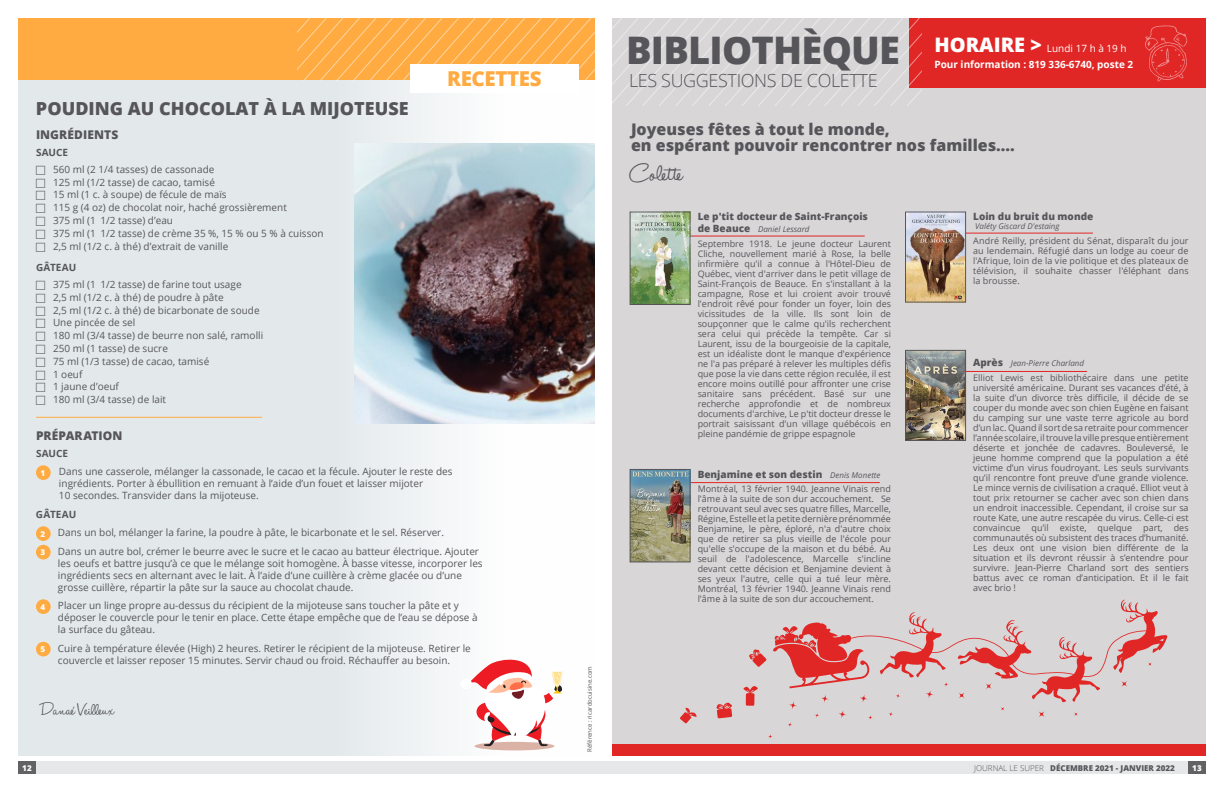
<style>
.page{position:relative;width:1224px;height:792px;background:#fff}
.page>*{position:absolute;margin:0;border:0;box-sizing:border-box;transform-origin:0 0}
.t1{font:800 38px "Open Sans";letter-spacing:-.02em;color:#56565a}
.t2{font:28.8px "Halo Handletter";color:#56565a}
.t3{font:800 20.5px "Open Sans";letter-spacing:-.02em;color:#ffab42}
.t4{font:20px "Halo Handletter";color:#56565a}
.t5{font:800 18px "Open Sans";color:#56565a}
.t6{font:300 18px "Open Sans";letter-spacing:-.02em;color:#56565a}
.t7{font:800 16px/16px "Open Sans";color:#56565a}
.t8{font:800 12px "Open Sans";letter-spacing:.005em;color:#56565a}
.t9{font:10px/12.8px "Open Sans";color:#56565a}
.t10{font:800 10px "Open Sans";color:#56565a}
.t11{font:700 10px "Open Sans";color:#fff}
.t12{font:700 10px "Open Sans";letter-spacing:.005em;color:#56565a}
.t13{font:10px "Open Sans";color:#fff}
.t14{font:9px/10px "Open Sans";color:#56565a;text-align:justify}
.t15{font:italic 8px "Open Sans";color:#56565a}
.t16{font:800 8px "Open Sans";color:#56565a}
.t17{font:800 8px "Open Sans";color:#fff}
.t18{font:6px "Open Sans";color:#56565a}
.s1{font-weight:800;font-size:20px}
.s2{font-weight:800;font-style:normal;font-size:10px}
.s3{font-weight:400;font-style:italic;font-size:8px}
.s4{font-weight:300}
</style>
<div class="page">
<div style="left:612px;top:18px;width:594px;height:738px;background:#d8d6d7"></div>
<div style="left:18px;top:80px;width:576px;height:676px;background:linear-gradient(to right,#dbe2e5,#fbfcfc)"></div>
<div style="left:18px;top:18px;width:576px;height:62px;background:#ffab42"></div>
<div style="left:909px;top:18px;width:297px;height:69px;background:#e12726"></div>
<div style="left:612px;top:745px;width:594px;height:11px;background:#e12726"></div>
<svg style="left:1145px;top:25px;width:43px;height:57px"></svg>
<hr style="left:958px;top:233px;width:135px;height:1px;background:#e12726">
<hr style="left:958px;top:371px;width:129px;height:1px;background:#e12726">
<hr style="left:683px;top:236px;width:182px;height:1px;background:#e12726">
<hr style="left:683px;top:482px;width:197px;height:1px;background:#e12726">
<img style="left:907px;top:214px;width:57px;height:86px">
<div style="left:905px;top:212px;width:61px;height:90px;border:1px solid #56565a"></div>
<img style="left:907px;top:352px;width:57px;height:86px">
<div style="left:905px;top:350px;width:61px;height:90px;border:1px solid #56565a"></div>
<img style="left:632px;top:214px;width:56px;height:89px">
<div style="left:630px;top:212px;width:60px;height:93px;border:1px solid #56565a"></div>
<img style="left:632px;top:471px;width:56px;height:89px">
<div style="left:630px;top:469px;width:60px;height:93px;border:1px solid #56565a"></div>
<svg style="left:612px;top:18px;width:310px;height:88px"></svg>
<div style="left:36px;top:465px;width:15px;height:15px;background:#ffab42;border-radius:50%"></div>
<div style="left:36px;top:526px;width:15px;height:15px;background:#ffab42;border-radius:50%"></div>
<div style="left:36px;top:545px;width:15px;height:14px;background:#ffab42;border-radius:50%"></div>
<div style="left:36px;top:599px;width:15px;height:15px;background:#ffab42;border-radius:50%"></div>
<div style="left:36px;top:642px;width:15px;height:14px;background:#ffab42;border-radius:50%"></div>
<hr style="left:36px;top:417px;width:226px;height:1px;background:#ffab42">
<img style="left:354px;top:144px;width:240px;height:280px">
<div style="left:474px;top:742px;width:80px;height:8px;background:#dbb3a6;border-radius:50%"></div>
<svg style="left:460px;top:654px;width:103px;height:92px"></svg>
<svg style="left:716px;top:702px;width:16px;height:16px"></svg>
<svg style="left:680px;top:707px;width:17px;height:16px"></svg>
<svg style="left:743px;top:600px;width:425px;height:127px"></svg>
<svg style="left:297px;top:18px;width:297px;height:62px"></svg>
<div style="left:410px;top:64px;width:169px;height:28px;background:#fff"></div>
<div style="left:18px;top:761px;width:18px;height:13px;background:#626164"></div>
<div style="left:1188px;top:761px;width:18px;height:13px;background:#626164"></div>
<div style="left:36px;top:761px;width:576px;height:13px;background:#e6e7e8"></div>
<div style="left:612px;top:761px;width:576px;height:13px;background:#e6e7e8"></div>
<svg style="left:36px;top:166px;width:9px;height:85px"></svg>
<svg style="left:36px;top:281px;width:9px;height:124px"></svg>
<h3 class="t3" style="left:447px;top:63px;width:96px">RECETTES</h3>
<h3 class="t5" style="left:36px;top:95px;width:374px">POUDING AU CHOCOLAT À LA MIJOTEUSE</h3>
<h3 class="t8" style="left:36px;top:126px;width:84px">INGRÉDIENTS</h3>
<p class="t12" style="left:36px;top:145px;width:34px">SAUCE</p>
<p class="t9" style="left:53px;top:163px;width:272px">560 ml (2 1/4 tasses) de cassonade<br>125 ml (1/2 tasse) de cacao, tamisé<br>15 ml (1 c. à soupe) de fécule de maïs<br>115 g (4 oz) de chocolat noir, haché grossièrement<br>375 ml (1 1/2 tasse) d’eau<br>375 ml (1 1/2 tasse) de crème 35 %, 15 % ou 5 % à cuisson 2,5 ml (1/2 c. à thé) d’extrait de vanille</p>
<p class="t12" style="left:36px;top:260px;width:42px">GÂTEAU</p>
<p class="t9" style="left:53px;top:278px;width:212px">375 ml (1 1/2 tasse) de farine tout usage<br>2,5 ml (1/2 c. à thé) de poudre à pâte<br>2,5 ml (1/2 c. à thé) de bicarbonate de soude<br>Une pincée de sel<br>180 ml (3/4 tasse) de beurre non salé, ramolli<br>250 ml (1 tasse) de sucre<br>75 ml (1/3 tasse) de cacao, tamisé<br>1 oeuf<br>1 jaune d’oeuf<br>180 ml (3/4 tasse) de lait</p>
<h3 class="t8" style="left:36px;top:427px;width:88px">PRÉPARATION</h3>
<p class="t12" style="left:36px;top:446px;width:34px">SAUCE</p>
<p class="t17" style="left:41px;top:467px;width:6px">1</p>
<p class="t9" style="left:59px;top:465px;width:395px;line-height:12px">Dans une casserole, mélanger la cassonade, le cacao et la fécule. Ajouter le reste des ingrédients. Porter à ébullition en remuant à l’aide d’un fouet et laisser mijoter<br>10 secondes. Transvider dans la mijoteuse.</p>
<p class="t12" style="left:36px;top:507px;width:42px">GÂTEAU</p>
<p class="t17" style="left:41px;top:528px;width:6px">2</p>
<p class="t9" style="left:58px;top:526px;width:388px">Dans un bol, mélanger la farine, la poudre à pâte, le bicarbonate et le sel. Réserver.</p>
<p class="t17" style="left:41px;top:546px;width:6px">3</p>
<p class="t9" style="left:58px;top:545px;width:426px;line-height:12px">Dans un autre bol, crémer le beurre avec le sucre et le cacao au batteur électrique. Ajouter les oeufs et battre jusqu’à ce que le mélange soit homogène. À basse vitesse, incorporer les ingrédients secs en alternant avec le lait. À l’aide d’une cuillère à crème glacée ou d’une grosse cuillère, répartir la pâte sur la sauce au chocolat chaude.</p>
<p class="t17" style="left:41px;top:601px;width:6px">4</p>
<p class="t9" style="left:58px;top:599px;width:421px;line-height:12px">Placer un linge propre au-dessus du récipient de la mijoteuse sans toucher la pâte et y déposer le couvercle pour le tenir en place. Cette étape empêche que de l’eau se dépose à la surface du gâteau.</p>
<p class="t17" style="left:41px;top:643px;width:6px">5</p>
<p class="t9" style="left:58px;top:642px;width:414px;line-height:12px">Cuire à température élevée (High) 2 heures. Retirer le récipient de la mijoteuse. Retirer le couvercle et laisser reposer 15 minutes. Servir chaud ou froid. Réchauffer au besoin.</p>
<h3 class="t4" style="left:40px;top:699px;width:76px">Danaé Veilleux</h3>
<p class="t18" style="left:585px;top:752px;width:87px;rotate:-90deg">Référence : ricardocuisine.com</p>
<h1 class="t1" style="left:626px;top:21px;width:275px">BIBLIOTHÈQUE</h1>
<h3 class="t6" style="left:629px;top:68px;width:250px">LES SUGGESTIONS DE COLETTE</h3>
<p class="t13" style="left:934px;top:41px;width:194px"><span class="s1">HORAIRE &gt;</span> Lundi 17 h à 19 h</p>
<p class="t11" style="left:934px;top:58px;width:200px">Pour information : 819 336-6740, poste 2</p>
<h3 class="t7" style="left:631px;top:120px;width:385px">Joyeuses fêtes à tout le monde,<br>en espérant pouvoir rencontrer nos familles....</h3>
<h2 class="t2" style="left:629px;top:157px;width:55px">Colette</h2>
<p class="t10" style="left:698px;top:209px;width:172px">Le p'tit docteur de Saint-François</p>
<p class="t15" style="left:698px;top:224px;width:113px"><span class="s2">de Beauce</span> Daniel Lessard</p>
<p class="t14" style="left:698px;top:238px;width:195px">Septembre 1918. Le jeune docteur Laurent Cliche, nouvellement marié à Rose, la belle infirmière qu'il a connue à l'Hôtel-Dieu de Québec, vient d'arriver dans le petit village de Saint-François de Beauce. En s'installant à la campagne, Rose et lui croient avoir trouvé l'endroit rêvé pour fonder un foyer, loin des vicissitudes de la ville. Ils sont loin de soupçonner que le calme qu'ils recherchent sera celui qui précède la tempête. Car si Laurent, issu de la bourgeoisie de la capitale, est un idéaliste dont le manque d'expérience ne l'a pas préparé à relever les multiples défis que pose la vie dans cette région reculée, il est encore moins outillé pour affronter une crise sanitaire sans précédent. Basé sur une recherche approfondie et de nombreux documents d'archive, Le p'tit docteur dresse le portrait saisissant d'un village québécois en pleine pandémie de grippe espagnole</p>
<p class="t10" style="left:698px;top:466px;width:184px">Benjamine et son destin <span class="s3">Denis Monette</span></p>
<p class="t14" style="left:698px;top:484px;width:195px">Montréal, 13 février 1940. Jeanne Vinais rend l'âme à la suite de son dur accouchement. Se retrouvant seul avec ses quatre filles, Marcelle, Régine, Estelle et la petite dernière prénommée Benjamine, le père, éploré, n'a d'autre choix que de retirer sa plus vieille de l'école pour qu'elle s'occupe de la maison et du bébé. Au seuil de l'adolescence, Marcelle s'incline devant cette décision et Benjamine devient à ses yeux l'autre, celle qui a tué leur mère.<br>Montréal, 13 février 1940. Jeanne Vinais rend l'âme à la suite de son dur accouchement.</p>
<p class="t10" style="left:973px;top:208px;width:122px">Loin du bruit du monde</p>
<p class="t15" style="left:975px;top:221px;width:86px">Valéty Giscard D'estaing</p>
<p class="t14" style="left:973px;top:235px;width:217px">André Reilly, président du Sénat, disparaît du jour au lendemain. Réfugié dans un lodge au coeur de l'Afrique, loin de la vie politique et des plateaux de télévision, il souhaite chasser l'éléphant dans la brousse.</p>
<p class="t15" style="left:973px;top:358px;width:113px"><span class="s2">Après</span> Jean-Pierre Charland</p>
<p class="t14" style="left:973px;top:372px;width:217px">Elliot Lewis est bibliothécaire dans une petite université américaine. Durant ses vacances d’été, à la suite d’un divorce très difficile, il décide de se couper du monde avec son chien Eugène en faisant du camping sur une vaste terre agricole au bord d’un lac. Quand il sort de sa retraite pour commencer l’année scolaire, il trouve la ville presque entièrement déserte et jonchée de cadavres. Bouleversé, le jeune homme comprend que la population a été victime d’un virus foudroyant. Les seuls survivants qu’il rencontre font preuve d’une grande violence.<br>Le mince vernis de civilisation a craqué. Elliot veut à tout prix retourner se cacher avec son chien dans un endroit inaccessible. Cependant, il croise sur sa route Kate, une autre rescapée du virus. Celle-ci est convaincue qu’il existe, quelque part, des communautés où subsistent des traces d’humanité.<br>Les deux ont une vision bien différente de la situation et ils devront réussir à s’entendre pour survivre. Jean-Pierre Charland sort des sentiers battus avec ce roman d’anticipation. Et il le fait avec brio !</p>
<p class="t17" style="left:22px;top:762px;width:11px">12</p>
<p class="t16" style="left:974px;top:762px;width:202px"><span class="s4">JOURNAL LE SUPER</span> DÉCEMBRE 2021 - JANVIER 2022</p>
<p class="t17" style="left:1192px;top:762px;width:11px">13</p>
</div>
